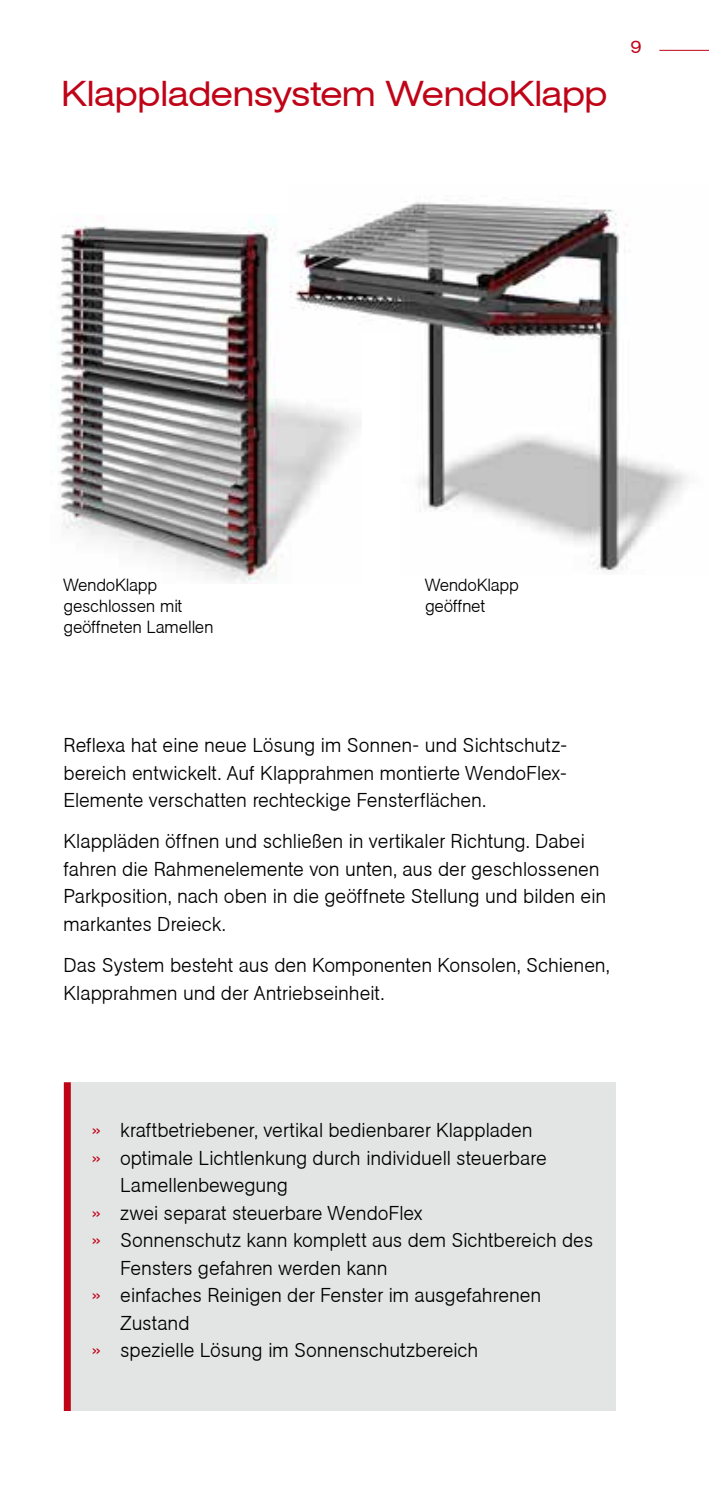
<style>
.page{position:relative;width:709px;height:1489px;background:#fff}
.page>*{position:absolute;margin:0;border:0;box-sizing:border-box;transform-origin:0 0}
.t1{font:35px "Agba Extended Normal";color:#c00418}
.t2{font:700 20px/27.5px "Agba Small";letter-spacing:.01em;color:#000}
.t3{font:700 17.5px/21px "Agba Small";color:#000}
.t4{font:17.5px "Agba Extended Normal";color:#c00418}
.s1{color:#c00418}
</style>
<div class="page">
<hr style="left:659px;top:50px;width:50px;height:1px;background:#c00418">
<img style="left:58px;top:218px;width:231px;height:365px">
<div style="left:64px;top:1082px;width:551px;height:328px;background:#e3e4e4"></div>
<div style="left:64px;top:1082px;width:7px;height:328px;background:#c00418"></div>
<img style="left:289px;top:202px;width:399px;height:369px">
<h1 class="t1" style="left:62px;top:73px;width:547px">Klappladensystem WendoKlapp</h1>
<p class="t4" style="left:631px;top:37px;width:12px">9</p>
<p class="t3" style="left:64px;top:574px;width:151px">WendoKlapp geschlossen mit geöffneten Lamellen</p>
<p class="t3" style="left:425px;top:574px;width:95px">WendoKlapp geöffnet</p>
<p class="t2" style="left:64px;top:731px;width:505px;text-align:justify">Reflexa hat eine neue Lösung im Sonnen- und Sichtschutz&shy;bereich entwickelt. Auf Klapprahmen montierte WendoFlex-Elemente verschatten rechteckige Fensterflächen.</p>
<p class="t2" style="left:64px;top:827px;width:544px">Klappläden öffnen und schließen in vertikaler Richtung. Dabei fahren die Rahmenelemente von unten, aus der geschlossenen Parkposition, nach oben in die geöffnete Stellung und bilden ein markantes Dreieck.</p>
<p class="t2" style="left:64px;top:951px;width:547px">Das System besteht aus den Komponenten Konsolen, Schienen,<br>Klapprahmen und der Antriebseinheit.</p>
<p class="t2" style="left:92px;top:1116px;width:442px"><span class="s1">»</span> kraftbetriebener, vertikal bedienbarer Klappladen</p>
<p class="t2" style="left:92px;top:1143px;width:456px"><span class="s1">»</span> optimale Lichtlenkung durch individuell steuerbare</p>
<p class="t2" style="left:120px;top:1171px;width:169px">Lamellenbewegung</p>
<p class="t2" style="left:92px;top:1198px;width:332px"><span class="s1">»</span> zwei separat steuerbare WendoFlex</p>
<p class="t2" style="left:92px;top:1226px;width:503px"><span class="s1">»</span> Sonnenschutz kann komplett aus dem Sichtbereich des</p>
<p class="t2" style="left:120px;top:1253px;width:269px">Fensters gefahren werden kann</p>
<p class="t2" style="left:92px;top:1281px;width:450px"><span class="s1">»</span> einfaches Reinigen der Fenster im ausgefahrenen</p>
<p class="t2" style="left:120px;top:1308px;width:71px">Zustand</p>
<p class="t2" style="left:92px;top:1336px;width:388px"><span class="s1">»</span> spezielle Lösung im Sonnenschutzbereich</p>
</div>
